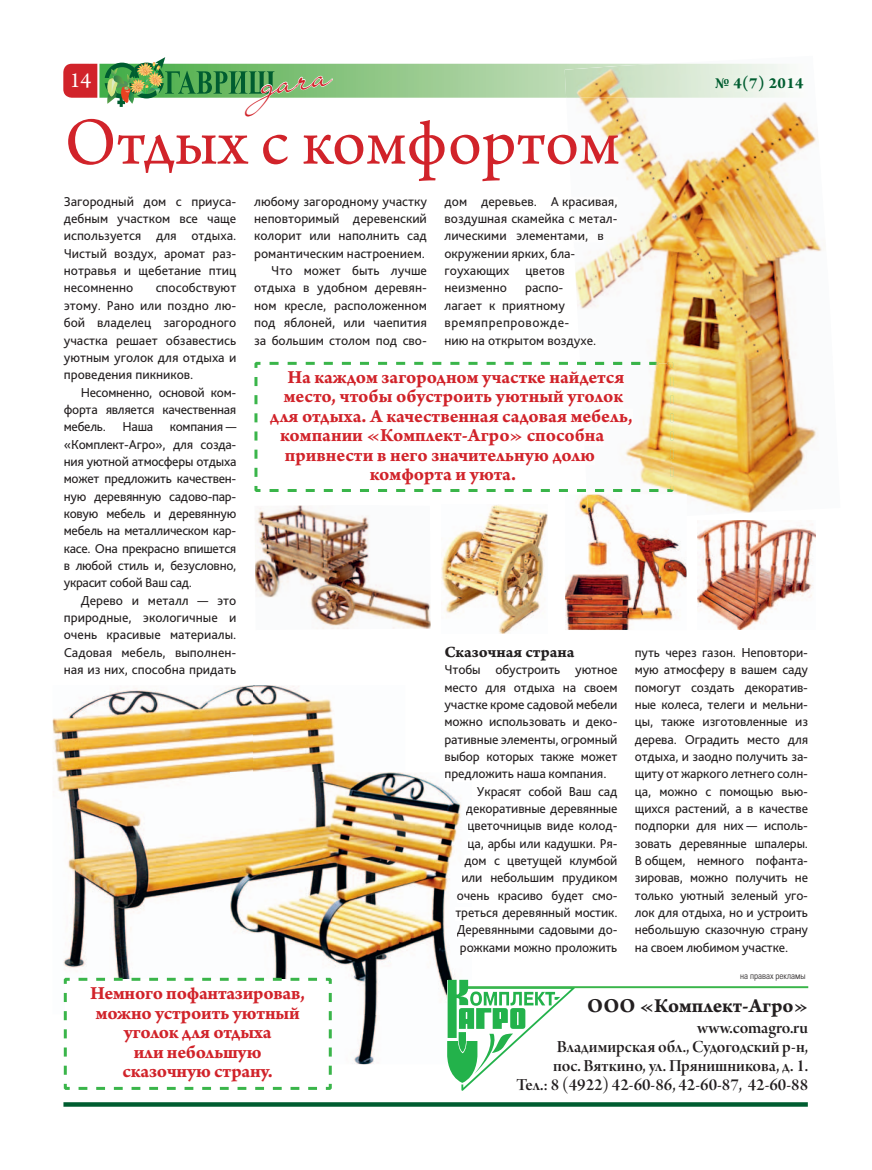
<style>
.page{position:relative;width:872px;height:1170px;background:#fff}
.page>*{position:absolute;margin:0;border:0;box-sizing:border-box;transform-origin:0 0}
.t1{font:70.5px "Arno Pro";color:#d1232a}
.t2{font:45px "Liana C";color:#d1232a;scale:.93 1}
.t3{font:22.5px "Arno Pro";color:#fff}
.t4{font:21px "Arno Pro Bold Sm Text";color:#231f20}
.t5{font:19.5px/19.5px "Arno Pro Bold Sm Text";color:#d1232a;text-align:center}
.t6{font:18px/19px "Arno Pro Smbd Display";color:#231f20;text-align:right}
.t7{font:16.5px "Arno Pro Bold Caption";color:#231f20}
.t8{font:700 16.5px "Arno Pro";color:#005d30}
.t9{font:13.5px/17.4px "Bliss Pro";color:#231f20;text-align:justify}
.t10{font:300 condensed 9px "Partner";color:#231f20}
.s1{color:#fff}
</style>
<div class="page">
<svg style="left:63px;top:1102px;width:745px;height:4px;background:#0e663b"></svg>
<svg style="left:63px;top:57px;width:503px;height:50px"></svg>
<img style="left:53px;top:685px;width:201px;height:291px">
<img style="left:254px;top:685px;width:81px;height:87px">
<svg style="left:254px;top:362px;width:331px;height:130px"></svg>
<img style="left:354px;top:774px;width:107px;height:290px">
<img style="left:445px;top:774px;width:16px;height:7px">
<img style="left:457px;top:890px;width:4px;height:12px">
<img style="left:456px;top:907px;width:5px;height:13px">
<img style="left:457px;top:925px;width:4px;height:12px">
<img style="left:230px;top:772px;width:175px;height:242px">
<svg style="left:447px;top:979px;width:128px;height:111px"></svg>
<hr style="left:468px;top:986px;width:340px;height:2px;background:#3ab54a">
<img style="left:566px;top:63px;width:260px;height:308px">
<img style="left:630px;top:357px;width:196px;height:156px">
<img style="left:585px;top:490px;width:54px;height:4px">
<img style="left:564px;top:64px;width:243px;height:34px">
<img style="left:715px;top:75px;width:88px;height:16px">
<img style="left:571px;top:197px;width:46px;height:12px">
<img style="left:572px;top:214px;width:45px;height:12px">
<img style="left:573px;top:234px;width:31px;height:8px">
<svg style="left:574px;top:248px;width:1px;height:13px"></svg>
<img style="left:578px;top:338px;width:17px;height:10px">
<img style="left:580px;top:363px;width:87px;height:127px">
<img style="left:580px;top:371px;width:44px;height:16px">
<img style="left:581px;top:389px;width:42px;height:17px">
<img style="left:582px;top:408px;width:50px;height:17px">
<img style="left:583px;top:428px;width:21px;height:17px">
<svg style="left:584px;top:452px;width:11px;height:13px"></svg>
<img style="left:595px;top:489px;width:63px;height:3px">
<img style="left:580px;top:362px;width:78px;height:3px">
<img style="left:667px;top:362px;width:6px;height:130px">
<div style="left:65px;top:979px;width:265px;height:109px;background:#fff"></div>
<svg style="left:63px;top:992px;width:7px;height:98px"></svg>
<svg style="left:79px;top:1083px;width:253px;height:7px"></svg>
<svg style="left:323px;top:976px;width:10px;height:98px"></svg>
<svg style="left:63px;top:976px;width:254px;height:8px"></svg>
<img style="left:441px;top:505px;width:106px;height:128px">
<img style="left:698px;top:520px;width:117px;height:109px">
<img style="left:255px;top:505px;width:176px;height:124px">
<img style="left:565px;top:495px;width:121px;height:135px">
<img style="left:587px;top:494px;width:99px;height:27px">
<h3 class="t3" style="left:70px;top:66px;width:23px">14</h3>
<h2 class="t2" style="left:259px;top:66px;width:78px;rotate:-9deg"><span class="s1">д</span>ача</h2>
<h1 class="t1" style="left:64px;top:98px;width:556px">Отдых с комфортом</h1>
<p class="t8" style="left:715px;top:73px;width:90px">№ 4(7) 2014</p>
<p class="t9" style="left:64px;top:194px;width:174px">Загородный дом с приуса&shy;дебным участком все чаще используется для отдыха.<br>Чистый воздух, аромат раз&shy;нотравья и щебетание птиц несомненно</p>
<p class="t9" style="left:64px;top:280px;width:174px;text-indent:92px">способствуют этому. Рано или поздно лю&shy;бой владелец загородного участка решает обзавестись уютным уголок для отдыха и проведения пикников.</p>
<p class="t9" style="left:64px;top:384px;width:174px;text-indent:17px">Несомненно, основой ком&shy;форта является качественная мебель. Наша компания — «Комплект-Агро», для созда&shy;ния уютной атмосферы от дыха может пред ложить ка чест вен&shy;ную деревянную садово-пар&shy;ковую мебель и деревянную мебель на металлическом кар&shy;касе. Она прекрасно впишется в любой стиль и, безусловно, украсит собой Ваш сад.</p>
<p class="t9" style="left:64px;top:592px;width:174px;text-indent:17px">Дерево и металл — это природные, экологичные и очень красивые материалы.<br>Садовая мебель, выполнен&shy;ная из них, способна придать</p>
<p class="t9" style="left:254px;top:194px;width:174px;text-align:right">любому загородному участку неповторимый деревенский колорит или наполнить сад романтическим настроением.<br>Что может быть лучше отдыха в удобном деревян&shy;ном кресле, расположенном под яблоней, или чаепития за большим столом под сво-</p>
<p class="t9" style="left:444px;top:194px;width:174px;text-align:left">дом деревьев. А красивая, воздушная скамейка с ме тал&shy;лическими элементами, в окружении ярких, бла&shy;гоухающих цветов неизменно</p>
<p class="t9" style="left:444px;top:280px;width:153px;text-align:left;text-indent:81px">распо&shy;лагает к приятному времяпрепровожде&shy;нию на открытом воздухе.</p>
<h3 class="t5" style="left:287px;top:366px;width:338px">На каждом загородном участке найдется</h3>
<h3 class="t5" style="left:284px;top:385px;width:341px">место, чтобы обустроить уютный уголок</h3>
<h3 class="t5" style="left:270px;top:405px;width:364px">для отдыха. А качественная садовая мебель,</h3>
<h3 class="t5" style="left:280px;top:424px;width:326px">компании «Комплект-Агро» способна</h3>
<h3 class="t5" style="left:285px;top:444px;width:312px">привнести в него значительную долю</h3>
<h3 class="t5" style="left:370px;top:463px;width:148px">комфорта и уюта.</h3>
<p class="t7" style="left:444px;top:641px;width:131px">Сказочная страна</p>
<p class="t9" style="left:444px;top:662px;width:174px">Чтобы обустроить уютное</p>
<p class="t9" style="left:444px;top:679px;width:174px">место для отдыха на своем</p>
<p class="t9" style="left:444px;top:696px;width:174px">участке кроме садовой мебели</p>
<p class="t9" style="left:444px;top:714px;width:174px">можно использовать и деко-</p>
<p class="t9" style="left:444px;top:731px;width:174px">ративные элементы, огромный</p>
<p class="t9" style="left:444px;top:748px;width:174px">выбор которых также может</p>
<p class="t9" style="left:444px;top:766px;width:163px">предложить наша компания.</p>
<p class="t9" style="left:477px;top:783px;width:142px">Украсят собой Ваш сад</p>
<p class="t9" style="left:466px;top:801px;width:153px">декоративные де ре вянные</p>
<p class="t9" style="left:467px;top:818px;width:152px">цветочницыв виде колод-</p>
<p class="t9" style="left:467px;top:835px;width:152px">ца, арбы или кадушки. Ря-</p>
<p class="t9" style="left:464px;top:853px;width:155px">дом с цветущей клумбой</p>
<p class="t9" style="left:461px;top:870px;width:158px">или небольшим прудиком</p>
<p class="t9" style="left:457px;top:887px;width:162px">очень красиво будет смо-</p>
<p class="t9" style="left:455px;top:905px;width:164px">треться деревянный мостик.</p>
<p class="t9" style="left:457px;top:922px;width:162px">Деревянными садовыми до-</p>
<p class="t9" style="left:460px;top:939px;width:159px">рожками можно проложить</p>
<p class="t9" style="left:635px;top:644px;width:175px">путь через газон. Неповтори&shy;мую атмосферу в вашем саду помогут создать декоратив&shy;ные колеса, телеги и мельни&shy;цы, также изготовленные из дерева. Оградить место для отдыха, и заодно получить за&shy;щиту от жаркого летнего солн&shy;ца, можно с помощью вью&shy;щихся растений, а в качестве подпорки для них — исполь&shy;зовать деревянные шпалеры.<br>В общем, немного пофанта&shy;зировав, можно получить не только уютный зеленый уго&shy;лок для отдыха, но и устроить небольшую сказочную страну на своем любимом участке.</p>
<p class="t10" style="left:740px;top:972px;width:67px">на правах рекламы</p>
<h3 class="t5" style="left:90px;top:982px;width:216px">Немного пофантазировав, можно устроить уютный уголок для отдыха<br>или небольшую сказочную страну.</h3>
<h3 class="t4" style="left:587px;top:992px;width:223px">ООО «Комплект-Агро»</h3>
<h3 class="t6" style="left:516px;top:1017px;width:293px">www.comagro.ru<br>Владимирская обл., Судогодский р-н,<br>пос. Вяткино, ул. Прянишникова, д. 1.<br>Тел.: 8 (4922) 42-60-86, 42-60-87, 42-60-88</h3>
</div>
